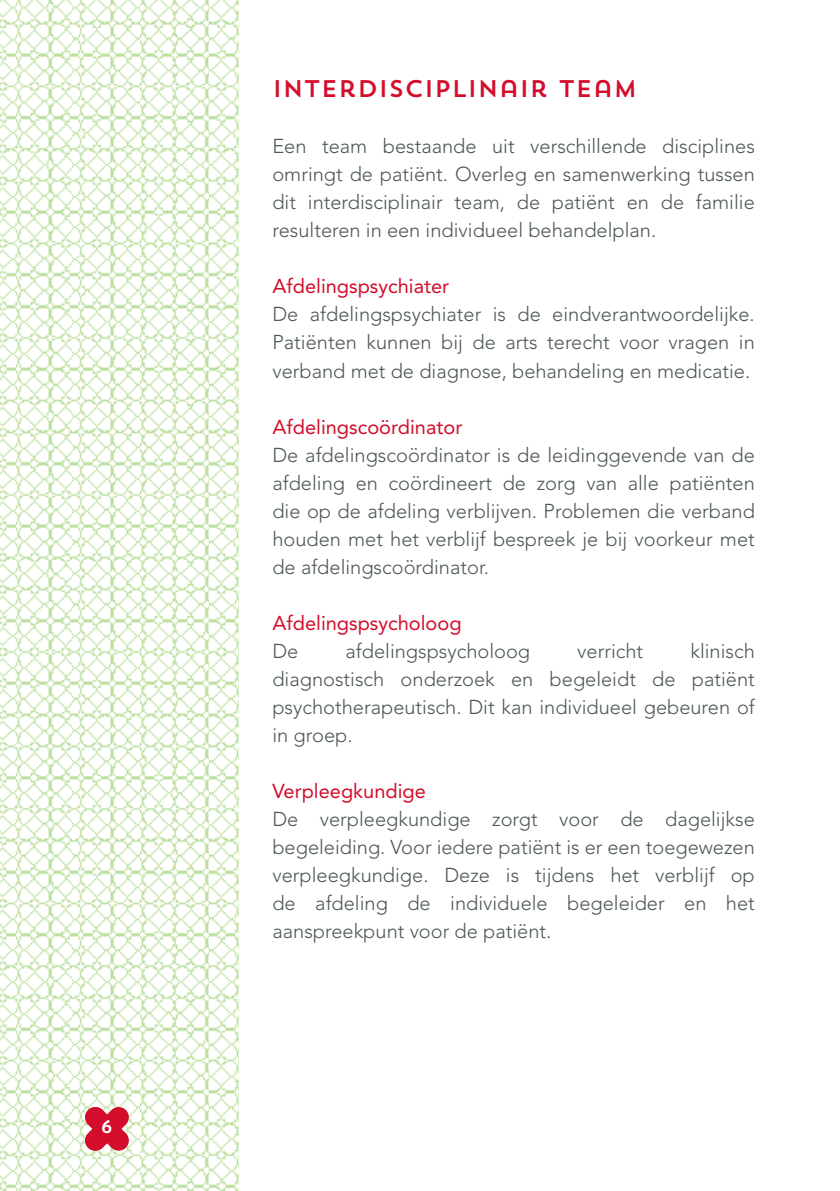
<style>
.page{position:relative;width:840px;height:1191px;background:#fff}
.page>*{position:absolute;margin:0;border:0;box-sizing:border-box;transform-origin:0 0}
.t1{font:24px "Trend Sans One";color:#d30d2b}
.t2{font:300 20px/28px "Avenir LT Std";color:#4e5758;text-align:justify}
.t3{font:20px "Avenir LT Std";color:#d30d2b}
.t4{font:18px "Trend Sans One";color:#fff}
</style>
<div class="page">
<img style="left:0;top:0;width:238px;height:1191px">
<svg style="left:85px;top:1107px;width:44px;height:43px;background:#d7334a"></svg>
<p class="t4" style="left:100px;top:1115px;width:14px">6</p>
<p class="t1" style="left:272px;top:74px;width:366px">INTERDISCIPLINAIR TEAM</p>
<p class="t2" style="left:272px;top:133px;width:483px">Een team bestaande uit verschillende disciplines omringt de patiënt. Overleg en samenwerking tussen dit interdisciplinair team, de patiënt en de familie resulteren in een individueel behandelplan.</p>
<p class="t3" style="left:272px;top:275px;width:178px">Afdelingspsychiater</p>
<p class="t2" style="left:272px;top:301px;width:483px">De afdelingspsychiater is de eindverantwoordelijke.<br>Patiënten kunnen bij de arts terecht voor vragen in verband met de diagnose, behandeling en medicatie.</p>
<p class="t3" style="left:272px;top:415px;width:191px">Afdelingscoördinator</p>
<p class="t2" style="left:272px;top:441px;width:483px">De afdelingscoördinator is de leidinggevende van de afdeling en coördineert de zorg van alle patiënten die op de afdeling verblijven. Problemen die verband houden met het verblijf bespreek je bij voorkeur met de afdelingscoördinator.</p>
<p class="t3" style="left:272px;top:611px;width:190px">Afdelingspsycholoog</p>
<p class="t2" style="left:272px;top:637px;width:27px">De</p>
<p class="t2" style="left:345px;top:637px;width:186px">afdelingspsycholoog</p>
<p class="t2" style="left:577px;top:637px;width:67px">verricht</p>
<p class="t2" style="left:272px;top:637px;width:483px;text-indent:418px">klinisch diagnostisch onderzoek en begeleidt de patiënt psychotherapeutisch. Dit kan individueel gebeuren of in groep.</p>
<p class="t3" style="left:272px;top:779px;width:155px">Verpleegkundige</p>
<p class="t2" style="left:272px;top:805px;width:483px">De verpleegkundige zorgt voor de dagelijkse begeleiding. Voor iedere patiënt is er een toegewezen verpleegkundige. Deze is tijdens het verblijf op de afdeling de individuele begeleider en het aanspreekpunt voor de patiënt.</p>
</div>
